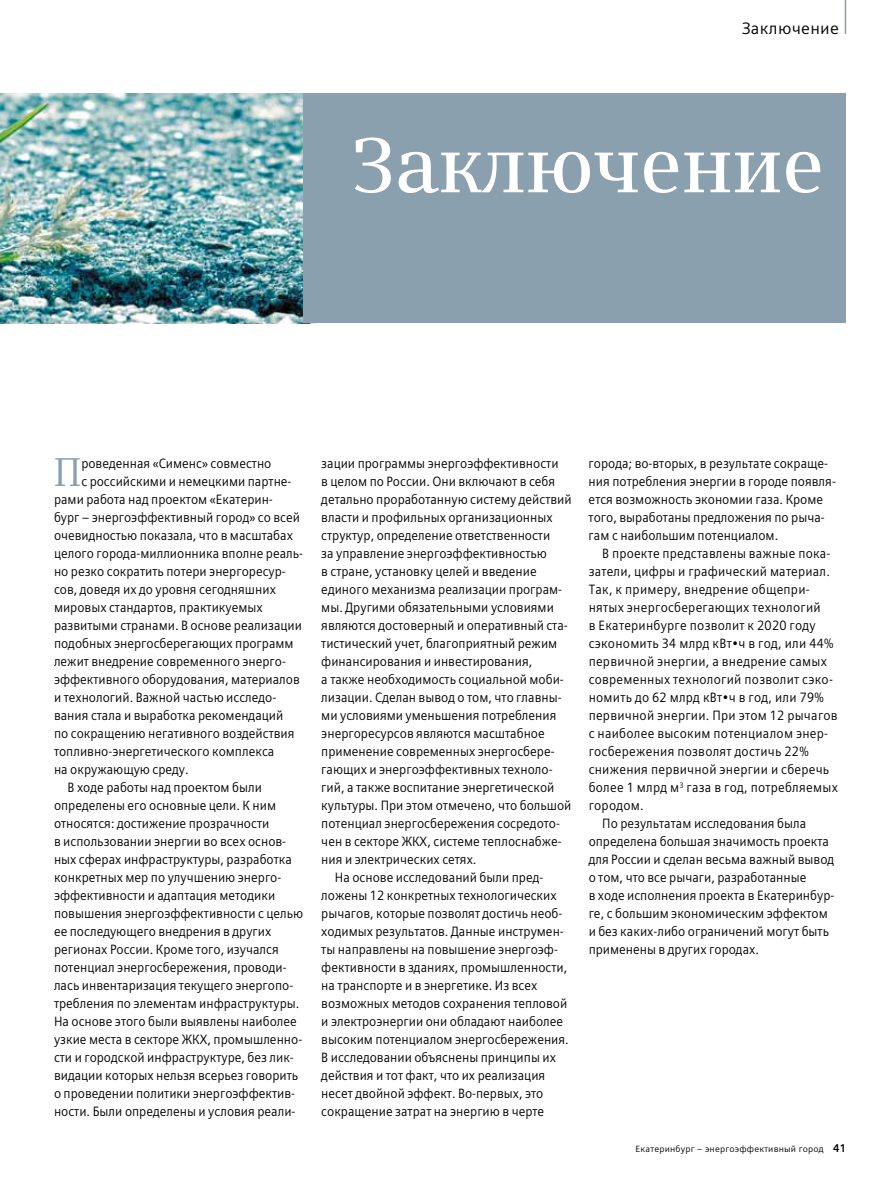
<style>
.page{position:relative;width:893px;height:1191px;background:#fff}
.page>*{position:absolute;margin:0;border:0;box-sizing:border-box;transform-origin:0 0}
.t1{font:600 78px "Siemens Serif";letter-spacing:-.01em;color:#fff}
.t2{font:40.2px "Siemens Serif";color:#8aa0af;scale:.92 1}
.t3{font:16.5px "Siemens Sans";letter-spacing:.015em;color:#000}
.t4{font:13.5px/18px "Siemens Sans";color:#000;scale:.92 1}
.t5{font:13.5px "Siemens Sans";letter-spacing:.02em;color:#000;scale:.92 1}
.t6{font:9px "Siemens Sans";letter-spacing:.02em;color:#000}
.s1{font-weight:700;font-size:11.25px}
</style>
<div class="page">
<img style="left:0;top:93px;width:304px;height:230px">
<div style="left:304px;top:93px;width:542px;height:230px;background:#8aa0af"></div>
<hr style="left:845px;top:0;width:1px;height:34px;background:#8aa0af">
<p class="t3" style="left:742px;top:19px;width:99px">Заключение</p>
<h1 class="t1" style="left:351px;top:119px;width:475px">Заключение</h1>
<h2 class="t2" style="left:54px;top:449px;width:31px">П</h2>
<p class="t4" style="left:81px;top:454px;width:208px">роведенная «Сименс» совместно</p>
<p class="t4" style="left:81px;top:472px;width:230px">с российскими и немецкими партне-</p>
<p class="t4" style="left:54px;top:490px;width:239px">рами работа над проектом «Екатерин-</p>
<p class="t4" style="left:54px;top:508px;width:269px">бург – энергоэффективный город» со всей</p>
<p class="t4" style="left:54px;top:526px;width:261px">очевидностью показала, что в масштабах</p>
<p class="t4" style="left:54px;top:544px;width:272px">целого города-миллионника вполне реаль-</p>
<p class="t4" style="left:54px;top:562px;width:253px">но резко сократить потери энергоресур-</p>
<p class="t4" style="left:54px;top:580px;width:243px">сов, доведя их до уровня сегодняшних</p>
<p class="t4" style="left:54px;top:598px;width:228px">мировых стандартов, практикуемых</p>
<p class="t4" style="left:54px;top:616px;width:271px">развитыми странами. В основе реализации</p>
<p class="t4" style="left:54px;top:634px;width:262px">подобных энергосберегающих программ</p>
<p class="t4" style="left:54px;top:652px;width:254px">лежит внедрение современного энерго-</p>
<p class="t4" style="left:54px;top:670px;width:269px">эффективного оборудования, материалов</p>
<p class="t4" style="left:54px;top:688px;width:243px">и технологий. Важной частью исследо-</p>
<p class="t4" style="left:54px;top:706px;width:251px">вания стала и выработка рекомендаций</p>
<p class="t4" style="left:54px;top:724px;width:263px">по сокращению негативного воздействия</p>
<p class="t4" style="left:54px;top:742px;width:241px">топливно-энергетического комплекса</p>
<p class="t4" style="left:54px;top:760px;width:148px">на окружающую среду.</p>
<p class="t4" style="left:68px;top:778px;width:213px">В ходе работы над проектом были</p>
<p class="t4" style="left:54px;top:796px;width:243px">определены его основные цели. К ним</p>
<p class="t4" style="left:54px;top:814px;width:236px">относятся: достижение прозрачности</p>
<p class="t4" style="left:54px;top:832px;width:254px">в использовании энергии во всех основ-</p>
<p class="t4" style="left:54px;top:850px;width:260px">ных сферах инфраструктуры, разработка</p>
<p class="t4" style="left:54px;top:868px;width:249px">конкретных мер по улучшению энерго-</p>
<p class="t4" style="left:54px;top:886px;width:242px">эффективности и адаптация методики</p>
<p class="t4" style="left:54px;top:904px;width:273px">повышения энергоэффективности с целью</p>
<p class="t4" style="left:54px;top:922px;width:238px">ее последующего внедрения в других</p>
<p class="t4" style="left:54px;top:940px;width:246px">регионах России. Кроме того, изучался</p>
<p class="t4" style="left:54px;top:958px;width:254px">потенциал энергосбережения, проводи-</p>
<p class="t4" style="left:54px;top:976px;width:262px">лась инвентаризация текущего энергопо-</p>
<p class="t4" style="left:54px;top:994px;width:268px">требления по элементам инфраструктуры.</p>
<p class="t4" style="left:54px;top:1012px;width:266px">На основе этого были выявлены наиболее</p>
<p class="t4" style="left:54px;top:1030px;width:271px">узкие места в секторе ЖКХ, промышленно-</p>
<p class="t4" style="left:54px;top:1048px;width:262px">сти и городской инфраструктуре, без лик-</p>
<p class="t4" style="left:54px;top:1066px;width:267px">видации которых нельзя всерьез говорить</p>
<p class="t4" style="left:54px;top:1084px;width:264px">о проведении политики энергоэффектив-</p>
<p class="t4" style="left:54px;top:1102px;width:264px">ности. Были определены и условия реали-</p>
<p class="t4" style="left:321px;top:454px;width:259px">зации программы энергоэффективности</p>
<p class="t4" style="left:321px;top:472px;width:256px">в целом по России. Они включают в себя</p>
<p class="t4" style="left:321px;top:490px;width:274px">детально проработанную систему действий</p>
<p class="t4" style="left:321px;top:508px;width:253px">власти и профильных организационных</p>
<p class="t4" style="left:321px;top:526px;width:250px">структур, определение ответственности</p>
<p class="t4" style="left:321px;top:544px;width:247px">за управление энергоэффективностью</p>
<p class="t4" style="left:321px;top:562px;width:236px">в стране, установку целей и введение</p>
<p class="t4" style="left:321px;top:580px;width:263px">единого механизма реализации програм-</p>
<p class="t4" style="left:321px;top:598px;width:254px">мы. Другими обязательными условиями</p>
<p class="t4" style="left:321px;top:616px;width:269px">являются достоверный и оперативный ста-</p>
<p class="t4" style="left:321px;top:634px;width:258px">тистический учет, благоприятный режим</p>
<p class="t4" style="left:321px;top:652px;width:231px">финансирования и инвестирования,</p>
<p class="t4" style="left:321px;top:670px;width:265px">а также необходимость социальной моби-</p>
<p class="t4" style="left:321px;top:688px;width:263px">лизации. Сделан вывод о том, что главны-</p>
<p class="t4" style="left:321px;top:706px;width:257px">ми условиями уменьшения потребления</p>
<p class="t4" style="left:321px;top:724px;width:244px">энергоресурсов являются масштабное</p>
<p class="t4" style="left:321px;top:742px;width:255px">применение современных энергосбере-</p>
<p class="t4" style="left:321px;top:760px;width:253px">гающих и энергоэффективных техноло-</p>
<p class="t4" style="left:321px;top:778px;width:255px">гий, а также воспитание энергетической</p>
<p class="t4" style="left:321px;top:796px;width:273px">культуры. При этом отмечено, что большой</p>
<p class="t4" style="left:321px;top:814px;width:261px">потенциал энергосбережения сосредото-</p>
<p class="t4" style="left:321px;top:832px;width:263px">чен в секторе ЖКХ, системе теплоснабже-</p>
<p class="t4" style="left:321px;top:850px;width:170px">ния и электрических сетях.</p>
<p class="t4" style="left:335px;top:868px;width:228px">На основе исследований были пред-</p>
<p class="t4" style="left:321px;top:886px;width:257px">ложены 12 конкретных технологических</p>
<p class="t4" style="left:321px;top:904px;width:264px">рычагов, которые позволят достичь необ-</p>
<p class="t4" style="left:321px;top:922px;width:265px">ходимых результатов. Данные инструмен-</p>
<p class="t4" style="left:321px;top:940px;width:259px">ты направлены на повышение энергоэф-</p>
<p class="t4" style="left:321px;top:958px;width:269px">фективности в зданиях, промышленности,</p>
<p class="t4" style="left:321px;top:976px;width:236px">на транспорте и в энергетике. Из всех</p>
<p class="t4" style="left:321px;top:994px;width:269px">возможных методов сохранения тепловой</p>
<p class="t4" style="left:321px;top:1012px;width:264px">и электроэнергии они обладают наиболее</p>
<p class="t4" style="left:321px;top:1030px;width:271px">высоким потенциалом энергосбережения.</p>
<p class="t4" style="left:321px;top:1048px;width:257px">В исследовании объяснены принципы их</p>
<p class="t4" style="left:321px;top:1066px;width:245px">действия и тот факт, что их реализация</p>
<p class="t4" style="left:321px;top:1084px;width:243px">несет двойной эффект. Во-первых, это</p>
<p class="t4" style="left:321px;top:1102px;width:244px">сокращение затрат на энергию в черте</p>
<p class="t4" style="left:589px;top:454px;width:270px">города; во-вторых, в результате сокраще&shy;ния потребления энергии в городе появля&shy;ется возможность экономии газа. Кроме того, выработаны предложения по рыча&shy;гам с наибольшим потенциалом.</p>
<p class="t4" style="left:602px;top:544px;width:249px">В проекте представлены важные пока-</p>
<p class="t4" style="left:589px;top:562px;width:264px">затели, цифры и графический материал.</p>
<p class="t5" style="left:589px;top:581px;width:242px">Так, к примеру, внедрение общепри-</p>
<p class="t5" style="left:589px;top:599px;width:254px">нятых энергосберегающих технологий</p>
<p class="t5" style="left:589px;top:617px;width:248px">в Екатеринбурге позволит к 2020 году</p>
<p class="t5" style="left:589px;top:635px;width:268px">сэкономить 34 млрд кВт•ч в год, или 44%</p>
<p class="t5" style="left:589px;top:653px;width:261px">первичной энергии, а внедрение самых</p>
<p class="t5" style="left:589px;top:671px;width:267px">современных технологий позволит сэко-</p>
<p class="t5" style="left:589px;top:689px;width:257px">номить до 62 млрд кВт•ч в год, или 79%</p>
<p class="t5" style="left:589px;top:707px;width:272px">первичной энергии. При этом 12 рычагов</p>
<p class="t5" style="left:589px;top:725px;width:262px">с наиболее высоким потенциалом энер-</p>
<p class="t5" style="left:589px;top:743px;width:241px">госбережения позволят достичь 22%</p>
<p class="t5" style="left:589px;top:761px;width:263px">снижения первичной энергии и сберечь</p>
<p class="t5" style="left:589px;top:780px;width:272px">более 1 млрд м<sup>3</sup> газа в год, потребляемых</p>
<p class="t5" style="left:589px;top:798px;width:61px">городом.</p>
<p class="t4" style="left:602px;top:814px;width:223px">По результатам исследования была</p>
<p class="t4" style="left:589px;top:832px;width:263px">определена большая значимость проекта</p>
<p class="t4" style="left:589px;top:850px;width:268px">для России и сделан весьма важный вывод</p>
<p class="t4" style="left:589px;top:868px;width:238px">о том, что все рычаги, разработанные</p>
<p class="t4" style="left:589px;top:886px;width:269px">в ходе исполнения проекта в Екатеринбур-</p>
<p class="t4" style="left:589px;top:904px;width:261px">ге, с большим экономическим эффектом</p>
<p class="t4" style="left:589px;top:922px;width:263px">и без каких-либо ограничений могут быть</p>
<p class="t4" style="left:589px;top:940px;width:187px">применены в других городах.</p>
<p class="t6" style="left:636px;top:1144px;width:212px">Екатеринбург – энергоэффективный город <span class="s1">41</span></p>
</div>
